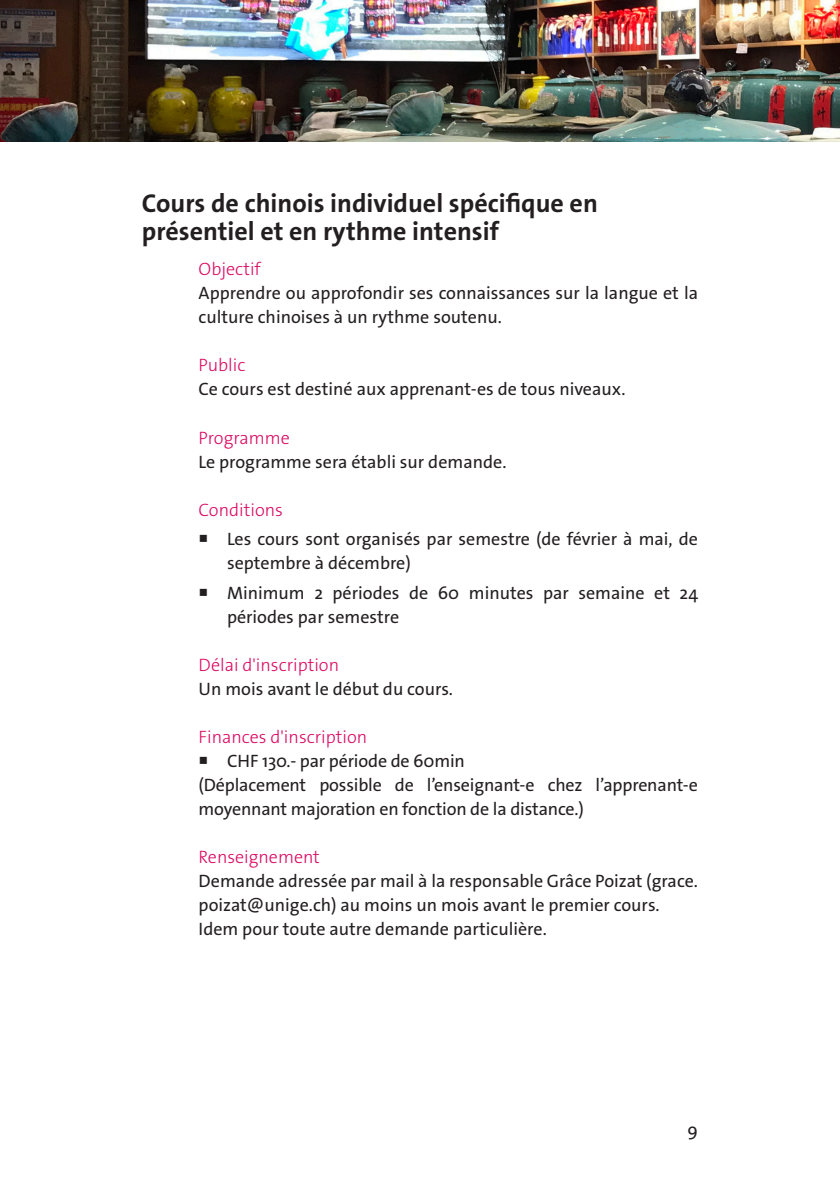
<style>
.page{position:relative;width:840px;height:1191px;background:#fff}
.page>*{position:absolute;margin:0;border:0;box-sizing:border-box;transform-origin:0 0}
.texte{font:700 26px/28px "The Sans Os F";color:#231f20}
.texte-2{font:18px/24px "The Sans Os F";color:#231f20}
.texte-3{font:300 18px "The Sans Os F";color:#db0a62}
</style>
<div class="page">
<img style="left:0;top:0;width:839px;height:142px">
<p class="texte" style="left:142px;top:189px;width:457px">Cours de chinois individuel spécifique en présentiel et en rythme intensif</p>
<p class="texte-3" style="left:198px;top:258px;width:64px">Objectif</p>
<p class="texte-2" style="left:198px;top:281px;width:500px">Apprendre ou approfondir ses connaissances sur la langue et la culture chinoises à un rythme soutenu.</p>
<p class="texte-3" style="left:198px;top:354px;width:48px">Public</p>
<p class="texte-2" style="left:198px;top:377px;width:428px">Ce cours est destiné aux apprenant-es de tous niveaux.</p>
<p class="texte-3" style="left:198px;top:426px;width:93px">Programme</p>
<p class="texte-2" style="left:198px;top:449px;width:309px">Le programme sera établi sur demande.</p>
<p class="texte-3" style="left:198px;top:498px;width:86px">Conditions</p>
<p class="texte-2" style="left:227px;top:527px;width:472px;text-indent:-28px">○ Les cours sont organisés par semestre (de février à mai, de septembre à décembre)</p>
<p class="texte-2" style="left:227px;top:581px;width:472px;text-indent:-28px">○ Minimum 2 périodes de 60 minutes par semaine et 24 périodes par semestre</p>
<p class="texte-3" style="left:198px;top:653px;width:142px">Délai d'inscription</p>
<p class="texte-2" style="left:198px;top:677px;width:256px">Un mois avant le début du cours.</p>
<p class="texte-3" style="left:198px;top:725px;width:170px">Finances d'inscription</p>
<p class="texte-2" style="left:198px;top:749px;width:268px">○ CHF 130.- par période de 60min</p>
<p class="texte-2" style="left:198px;top:773px;width:500px">(Déplacement possible de l’enseignant-e chez l’apprenant-e moyennant majoration en fonction de la distance.)</p>
<p class="texte-3" style="left:198px;top:845px;width:123px">Renseignement</p>
<p class="texte-2" style="left:198px;top:869px;width:500px">Demande adressée par mail à la responsable Grâce Poizat (grace. poizat@unige.ch) au moins un mois avant le premier cours.</p>
<p class="texte-2" style="left:198px;top:917px;width:349px">Idem pour toute autre demande particulière.</p>
<p class="texte-2" style="left:687px;top:1118px;width:12px">9</p>
</div>
